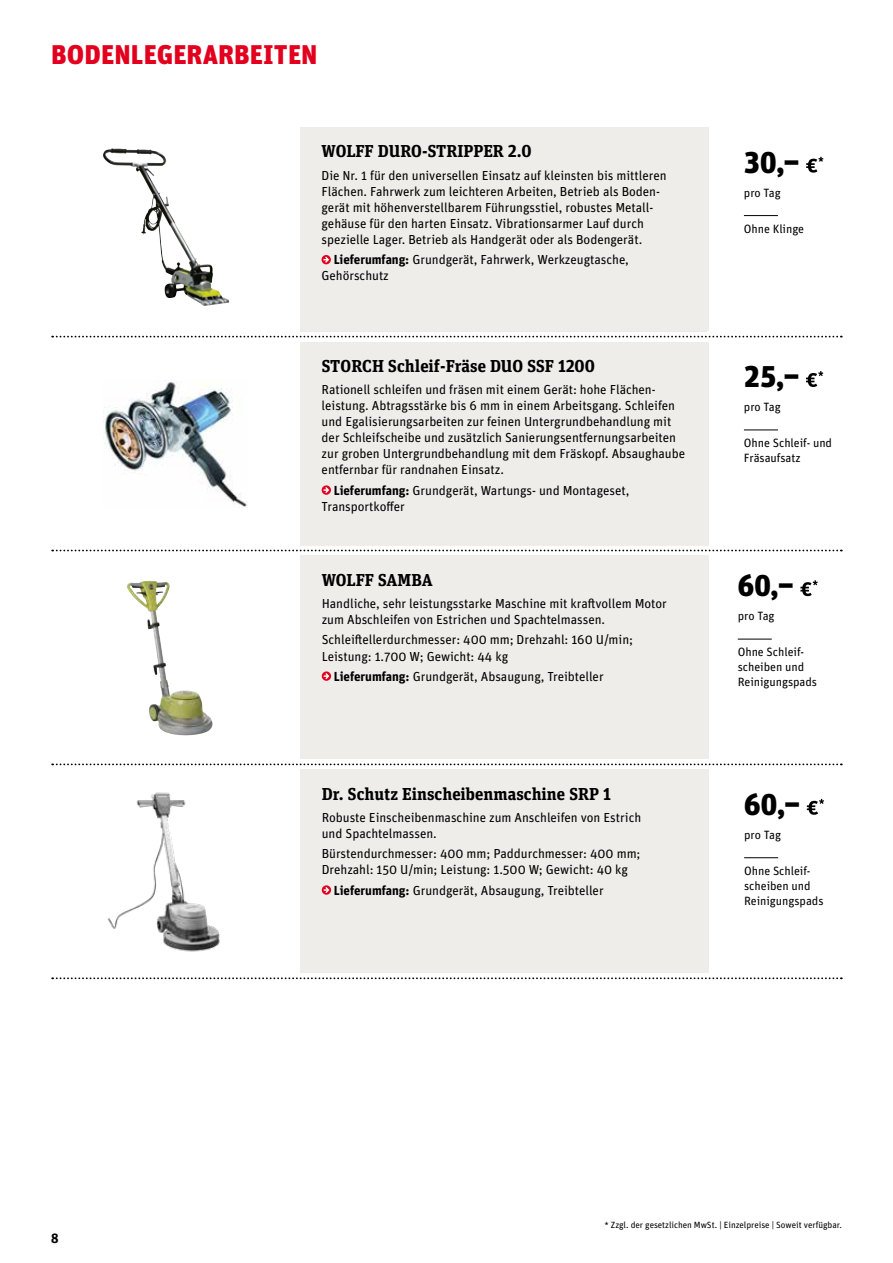
<style>
.page{position:relative;width:893px;height:1263px;background:#fff}
.page>*{position:absolute;margin:0;border:0;box-sizing:border-box;transform-origin:0 0}
.t1{font:900 30px "Unit Pro";letter-spacing:-.005em;color:#000}
.t2{font:900 27px "Unit Pro";letter-spacing:.005em;color:#e3001f}
.t3{font:700 17.25px "Unit Slab OT";color:#000}
.t4{font:700 13.5px "Unit Pro";color:#000}
.t5{font:13.05px/16px "Unit Pro";letter-spacing:-.005em;color:#000}
.t6{font:12px/15px "Unit Pro";letter-spacing:-.005em;color:#000}
.t7{font:9px "Unit Pro";letter-spacing:-.005em;color:#000}
.s1{font-weight:700}
</style>
<div class="page">
<div style="left:300px;top:556px;width:408px;height:203px;background:#eeedea"></div>
<div style="left:300px;top:342px;width:408px;height:203px;background:#eeedea"></div>
<div style="left:300px;top:770px;width:408px;height:203px;background:#eeedea"></div>
<svg style="left:52px;top:336px;width:790px;height:1px"></svg>
<svg style="left:52px;top:763px;width:790px;height:2px"></svg>
<svg style="left:52px;top:550px;width:790px;height:1px"></svg>
<svg style="left:52px;top:977px;width:790px;height:2px"></svg>
<hr style="left:744px;top:430px;width:34px;height:1px;background:#000">
<svg style="left:806px;top:371px;width:17px;height:16px"></svg>
<svg style="left:322px;top:485px;width:9px;height:10px"></svg>
<svg style="left:324px;top:487px;width:5px;height:6px"></svg>
<img style="left:104px;top:380px;width:144px;height:127px">
<div style="left:300px;top:128px;width:408px;height:203px;background:#eeedea"></div>
<hr style="left:744px;top:215px;width:34px;height:1px;background:#000">
<svg style="left:806px;top:157px;width:17px;height:16px"></svg>
<svg style="left:322px;top:255px;width:9px;height:9px"></svg>
<svg style="left:323px;top:257px;width:6px;height:6px"></svg>
<img style="left:103px;top:149px;width:126px;height:157px">
<hr style="left:738px;top:639px;width:34px;height:1px;background:#000">
<svg style="left:800px;top:580px;width:18px;height:16px"></svg>
<svg style="left:322px;top:671px;width:9px;height:10px"></svg>
<svg style="left:324px;top:673px;width:5px;height:6px"></svg>
<img style="left:127px;top:581px;width:78px;height:155px">
<hr style="left:744px;top:857px;width:34px;height:1px;background:#000">
<svg style="left:807px;top:799px;width:17px;height:16px"></svg>
<svg style="left:322px;top:885px;width:9px;height:10px"></svg>
<svg style="left:324px;top:887px;width:5px;height:6px"></svg>
<img style="left:108px;top:792px;width:112px;height:160px">
<h2 class="t2" style="left:51px;top:34px;width:268px">BODENLEGERARBEITEN</h2>
<h3 class="t3" style="left:322px;top:140px;width:211px">WOLFF DURO-STRIPPER 2.0</h3>
<p class="t5" style="left:322px;top:167px;width:347px">Die Nr. 1 für den universellen Einsatz auf kleinsten bis mittleren Flächen. Fahrwerk zum leichteren Arbeiten, Betrieb als Boden&shy;gerät mit höhenverstellbarem Führungsstiel, robustes Metall&shy;gehäuse für den harten Einsatz. Vibrationsarmer Lauf durch spezielle Lager. Betrieb als Handgerät oder als Bodengerät.</p>
<p class="t5" style="left:322px;top:251px;width:309px;text-indent:12px"><span class="s1">Lieferumfang:</span> Grundgerät, Fahrwerk, Werkzeugtasche,<br>Gehörschutz</p>
<h3 class="t3" style="left:322px;top:355px;width:275px">STORCH Schleif-Fräse DUO SSF 1200</h3>
<p class="t5" style="left:322px;top:381px;width:365px">Rationell schleifen und fräsen mit einem Gerät: hohe Flächen&shy;leistung. Abtragsstärke bis 6 mm in einem Arbeitsgang. Schleifen und Egalisierungsarbeiten zur feinen Untergrundbehandlung mit der Schleifscheibe und zusätzlich Sanierungsentfernungsarbeiten zur groben Untergrundbehandlung mit dem Fräskopf. Absaughaube entfernbar für randnahen Einsatz.</p>
<p class="t5" style="left:322px;top:482px;width:309px;text-indent:12px"><span class="s1">Lieferumfang:</span> Grundgerät, Wartungs- und Montageset,<br>Transportkoffer</p>
<h3 class="t3" style="left:322px;top:568px;width:112px">WOLFF SAMBA</h3>
<p class="t5" style="left:322px;top:595px;width:347px">Handliche, sehr leistungsstarke Maschine mit kraftvollem Motor zum Abschleifen von Estrichen und Spachtelmassen.</p>
<p class="t5" style="left:322px;top:631px;width:313px">Schleiftellerdurchmesser: 400 mm; Drehzahl: 160 U/min;<br>Leistung: 1.700 W; Gewicht: 44 kg</p>
<p class="t5" style="left:334px;top:668px;width:271px"><span class="s1">Lieferumfang:</span> Grundgerät, Absaugung, Treibteller</p>
<h3 class="t3" style="left:322px;top:782px;width:291px">Dr. Schutz Einscheibenmaschine SRP 1</h3>
<p class="t5" style="left:322px;top:809px;width:321px">Robuste Einscheibenmaschine zum Anschleifen von Estrich und Spachtelmassen.</p>
<p class="t5" style="left:322px;top:845px;width:320px">Bürstendurchmesser: 400 mm; Paddurchmesser: 400 mm;<br>Drehzahl: 150 U/min; Leistung: 1.500 W; Gewicht: 40 kg</p>
<p class="t5" style="left:334px;top:881px;width:271px"><span class="s1">Lieferumfang:</span> Grundgerät, Absaugung, Treibteller</p>
<h1 class="t1" style="left:744px;top:140px;width:57px">30,–</h1>
<p class="t6" style="left:744px;top:184px;width:38px">pro Tag</p>
<p class="t6" style="left:744px;top:221px;width:62px">Ohne Klinge</p>
<h1 class="t1" style="left:744px;top:354px;width:57px">25,–</h1>
<p class="t6" style="left:744px;top:399px;width:38px">pro Tag</p>
<p class="t6" style="left:744px;top:435px;width:90px">Ohne Schleif- und<br>Fräsaufsatz</p>
<h1 class="t1" style="left:738px;top:563px;width:58px">60,–</h1>
<p class="t6" style="left:738px;top:608px;width:38px">pro Tag</p>
<p class="t6" style="left:738px;top:644px;width:81px">Ohne Schleif&shy;scheiben und<br>Reinigungspads</p>
<h1 class="t1" style="left:744px;top:782px;width:58px">60,–</h1>
<p class="t6" style="left:744px;top:826px;width:38px">pro Tag</p>
<p class="t6" style="left:744px;top:863px;width:81px">Ohne Schleif&shy;scheiben und<br>Reinigungspads</p>
<p class="t4" style="left:51px;top:1228px;width:9px">8</p>
<p class="t7" style="left:604px;top:1218px;width:239px">* Zzgl. der gesetzlichen MwSt. | Einzelpreise | Soweit verfügbar.</p>
</div>
